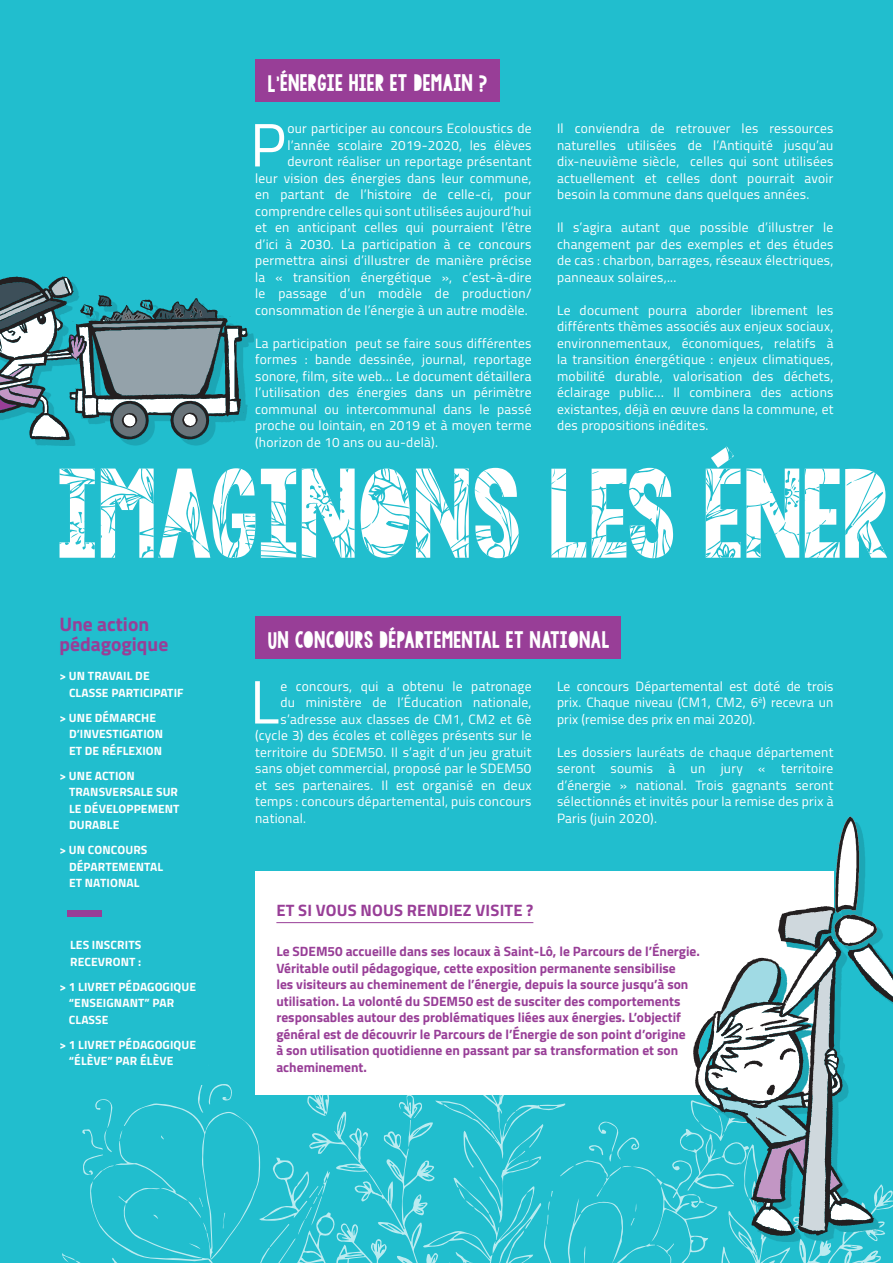
<style>
.page{position:relative;width:893px;height:1263px;background:#21bece}
.page>*{position:absolute;margin:0;border:0;box-sizing:border-box;transform-origin:0 0}
.t1{font:61.2px "Titillium";color:#fff}
.txt_courant{font:22.5px "KGBLESSYOURHEART";letter-spacing:.025em;color:#fff}
.t2{font:700 19.5px/19.5px "Titillium";color:#983e97}
.t3{font:700 16.5px "Titillium";letter-spacing:.01em;color:#983e97}
.t4{font:13.5px/16.5px "Titillium";letter-spacing:.02em;color:#fff;text-align:justify}
.t5{font:700 13.5px/16.5px "Titillium";color:#983e97}
.t6{font:700 12px/16.5px "Titillium";letter-spacing:.01em;color:#fff}
</style>
<div class="page">
<div style="left:255px;top:60px;width:245px;height:42px;background:#983e97"></div>
<div style="left:255px;top:617px;width:366px;height:42px;background:#983e97"></div>
<svg style="left:60px;top:468px;width:827px;height:90px"></svg>
<svg style="left:212px;top:446px;width:522px;height:112px"></svg>
<svg style="left:35px;top:332px;width:219px;height:114px"></svg>
<svg style="left:0;top:276px;width:248px;height:164px"></svg>
<svg style="left:62px;top:871px;width:819px;height:392px"></svg>
<svg style="left:693px;top:816px;width:200px;height:420px"></svg>
<p class="txt_courant" style="left:268px;top:70px;width:221px">L’ÉNERGIE HIER ET DEMAIN ?</p>
<p class="t4" style="left:255px;top:120px;width:278px;text-align:right">our participer au concours Ecoloustics de l’année scolaire 2019-2020, les élèves devront réaliser un reportage présentant<br>leur vision des énergies dans leur commune, en partant de l’histoire de celle-ci, pour comprendre celles qui sont utilisées aujourd’hui et en anticipant celles qui pourraient l’être d’ici à 2030. La participation à ce concours permettra ainsi d’illustrer de manière précise la « transition énergétique », c’est-à-dire le passage d’un modèle de production/ consommation de l’énergie à un autre modèle.</p>
<p class="t4" style="left:255px;top:334px;width:278px">La participation peut se faire sous différentes formes : bande dessinée, journal, reportage sonore, film, site web… Le document détaillera l’utilisation des énergies dans un périmètre communal ou intercommunal dans le passé proche ou lointain, en 2019 et à moyen terme (horizon de 10 ans ou au-delà).</p>
<p class="t1" style="left:250px;top:100px;width:38px">P</p>
<p class="t4" style="left:557px;top:120px;width:278px">Il conviendra de retrouver les ressources naturelles utilisées de l’Antiquité jusqu’au dix-neuvième siècle, celles qui sont utilisées actuellement et celles dont pourrait avoir besoin la commune dans quelques années.</p>
<p class="t4" style="left:557px;top:219px;width:278px">Il s’agira autant que possible d’illustrer le changement par des exemples et des études de cas : charbon, barrages, réseaux électriques, panneaux solaires,...</p>
<p class="t4" style="left:557px;top:301px;width:278px">Le document pourra aborder librement les différents thèmes associés aux enjeux sociaux, environnementaux, économiques, relatifs à la transition énergétique : enjeux climatiques, mobilité durable, valorisation des déchets, éclairage public… Il combinera des actions existantes, déjà en œuvre dans la commune, et des propositions inédites.</p>
<p class="t2" style="left:60px;top:614px;width:110px">Une action pédagogique</p>
<p class="t6" style="left:69px;top:667px;width:116px;text-indent:-9px">&gt; UN TRAVAIL DE<br>CLASSE PARTICIPATIF</p>
<p class="t6" style="left:69px;top:708px;width:96px;text-indent:-9px">&gt; UNE DÉMARCHE<br>D’INVESTIGATION<br>ET DE RÉFLEXION</p>
<p class="t6" style="left:69px;top:766px;width:112px;text-indent:-9px">&gt; UNE ACTION<br>TRANSVERSALE SUR<br>LE DÉVELOPPEMENT<br>DURABLE</p>
<p class="t6" style="left:69px;top:841px;width:96px;text-indent:-9px">&gt; UN CONCOURS<br>DÉPARTEMENTAL<br>ET NATIONAL</p>
<p class="t6" style="left:70px;top:936px;width:73px">LES INSCRITS<br>RECEVRONT :</p>
<p class="t6" style="left:69px;top:978px;width:129px;text-indent:-9px">&gt; 1 LIVRET PÉDAGOGIQUE “ENSEIGNANT” PAR<br>CLASSE</p>
<p class="t6" style="left:69px;top:1036px;width:129px;text-indent:-9px">&gt; 1 LIVRET PÉDAGOGIQUE “ÉLÈVE” PAR ÉLÈVE</p>
<p class="txt_courant" style="left:268px;top:627px;width:343px">UN CONCOURS DÉPARTEMENTAL ET NATIONAL</p>
<p class="t1" style="left:250px;top:657px;width:31px">L</p>
<p class="t4" style="left:280px;top:677px;width:253px">e concours, qui a obtenu le patronage</p>
<p class="t4" style="left:280px;top:693px;width:253px">du ministère de l’Éducation nationale,</p>
<p class="t4" style="left:280px;top:710px;width:253px">s’adresse aux classes de CM1, CM2 et 6è</p>
<p class="t4" style="left:255px;top:726px;width:278px">(cycle 3) des écoles et collèges présents sur le</p>
<p class="t4" style="left:255px;top:743px;width:278px">territoire du SDEM50. Il s’agit d’un jeu gratuit</p>
<p class="t4" style="left:255px;top:759px;width:278px">sans objet commercial, proposé par le SDEM50</p>
<p class="t4" style="left:255px;top:776px;width:278px">et ses partenaires. Il est organisé en deux</p>
<p class="t4" style="left:255px;top:792px;width:278px">temps : concours départemental, puis concours</p>
<p class="t4" style="left:255px;top:809px;width:53px">national.</p>
<p class="t4" style="left:557px;top:677px;width:278px">Le concours Départemental est doté de trois prix. Chaque niveau (CM1, CM2, 6<sup>è</sup>) recevra un prix (remise des prix en mai 2020).</p>
<p class="t4" style="left:557px;top:743px;width:278px">Les dossiers lauréats de chaque département seront soumis à un jury « territoire d’énergie » national. Trois gagnants seront sélectionnés et invités pour la remise des prix à Paris (juin 2020).</p>
<p class="t3" style="left:276px;top:898px;width:258px">ET SI VOUS NOUS RENDIEZ VISITE ?</p>
<p class="t5" style="left:276px;top:943px;width:425px">Le SDEM50 accueille dans ses locaux à Saint-Lô, le Parcours de l’Énergie.<br>Véritable outil pédagogique, cette exposition permanente sensibilise<br>les visiteurs au cheminement de l’énergie, depuis la source jusqu’à son utilisation. La volonté du SDEM50 est de susciter des comportements responsables autour des problématiques liées aux énergies. L’objectif général est de découvrir le Parcours de l’Énergie de son point d’origine<br>à son utilisation quotidienne en passant par sa transformation et son acheminement.</p>
</div>
